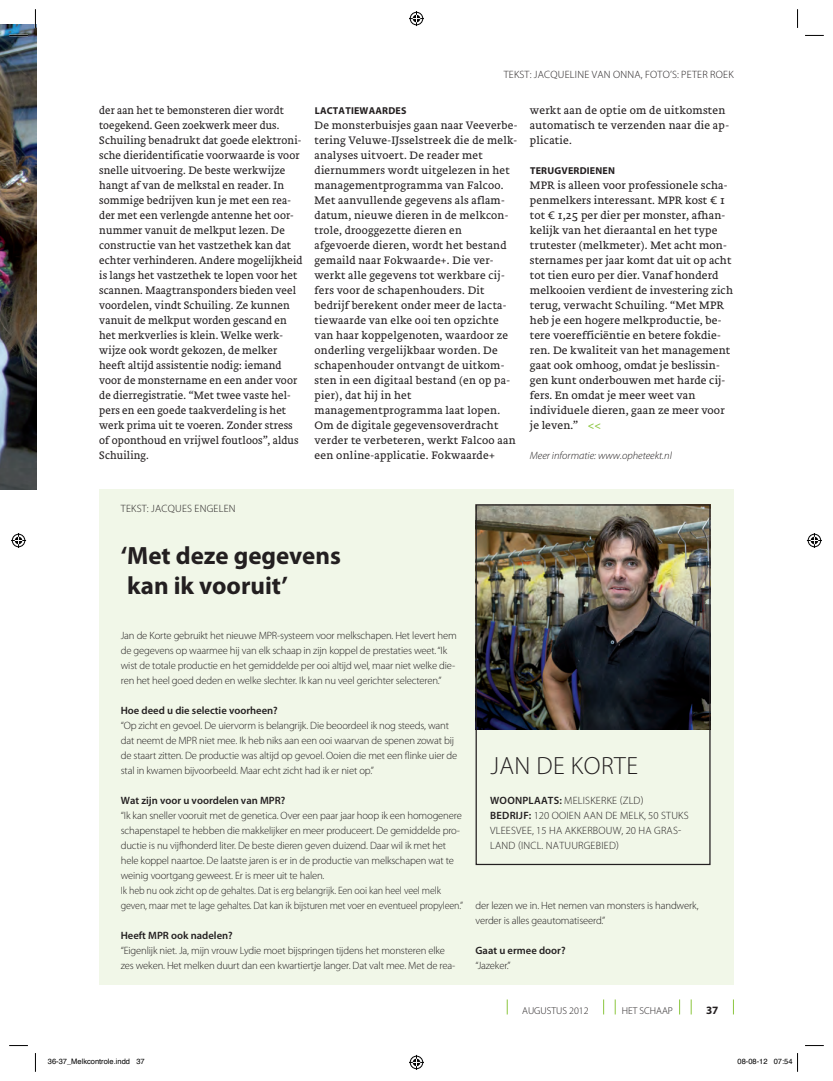
<style>
.page{position:relative;width:833px;height:1081px;background:#fff}
.page>*{position:absolute;margin:0;border:0;box-sizing:border-box;transform-origin:0 0}
.t1{font:700 25px/30px "Myriad Pro";color:#231f20}
.t2{font:300 25px "Myriad Pro";letter-spacing:.02em;color:#231f20}
.t3{font:300 11.25px/15px "Brioni Text Std";letter-spacing:.01em;color:#231f20}
.t4{font:300 11.25px/15px "Brioni Text Std";letter-spacing:.01em;color:#231f20;scale:.96 1}
.t5{font:700 11.25px "Myriad Pro";color:#231f20}
.t6{font:300 10.62px/15px "Myriad Pro";letter-spacing:-.015em;color:#231f20}
.t7{font:300 10.62px/15px "Myriad Pro";letter-spacing:.02em;color:#231f20}
.t8{font:italic 300 10.62px "Myriad Pro";color:#231f20}
.t9{font:600 10.62px/15px "Myriad Pro";color:#231f20}
.t10{font:700 10px "Myriad Pro";letter-spacing:.02em;color:#231f20}
.t11{font:300 10px "Myriad Pro";color:#231f20}
.t12{font:7.5px "Helvetica";color:#000}
.s1{font-family:"Myriad Pro";font-weight:600;font-size:10.62px;color:#8bc63e}
.s2{font-weight:600}
.s3{font-weight:300}
</style>
<div class="page">
<svg style="left:691px;top:999px;width:1px;height:15px"></svg>
<svg style="left:733px;top:999px;width:1px;height:15px"></svg>
<svg style="left:615px;top:999px;width:1px;height:15px"></svg>
<svg style="left:679px;top:999px;width:1px;height:15px"></svg>
<svg style="left:507px;top:999px;width:1px;height:15px"></svg>
<svg style="left:603px;top:999px;width:1px;height:15px"></svg>
<img style="left:0;top:25px;width:36px;height:464px">
<div style="left:99px;top:489px;width:634px;height:496px;background:#f1f7e8"></div>
<img style="left:477px;top:506px;width:231px;height:224px">
<div style="left:475px;top:504px;width:235px;height:361px;border:1px solid #231f20"></div>
<svg style="left:9px;top:35px;width:19px;height:1px"></svg>
<svg style="left:805px;top:35px;width:18px;height:1px"></svg>
<svg style="left:9px;top:1045px;width:19px;height:1px"></svg>
<svg style="left:805px;top:1045px;width:18px;height:1px"></svg>
<svg style="left:35px;top:9px;width:1px;height:19px"></svg>
<svg style="left:35px;top:1053px;width:1px;height:19px"></svg>
<svg style="left:797px;top:9px;width:1px;height:19px"></svg>
<svg style="left:409px;top:11px;width:15px;height:15px"></svg>
<svg style="left:409px;top:1055px;width:15px;height:15px"></svg>
<svg style="left:11px;top:533px;width:15px;height:15px"></svg>
<svg style="left:807px;top:533px;width:15px;height:15px"></svg>
<svg style="left:797px;top:1053px;width:1px;height:19px"></svg>
<p class="t7" style="left:503px;top:67px;width:231px">TEKST: JACQUELINE VAN ONNA, FOTO’S: PETER ROEK</p>
<p class="t4" style="left:99px;top:103px;width:213px">der aan het te bemonsteren dier wordt toegekend. Geen zoekwerk meer dus.<br>Schuiling benadrukt dat goede elektroni&shy;sche dieridentificatie voorwaarde is voor snelle uitvoering. De beste werkwijze hangt af van de melkstal en reader. In sommige bedrijven kun je met een rea&shy;der met een verlengde antenne het oor&shy;nummer vanuit de melkput lezen. De constructie van het vastzethek kan dat echter verhinderen. Andere mogelijkheid is langs het vastzethek te lopen voor het scannen. Maagtransponders bieden veel voordelen, vindt Schuiling. Ze kunnen vanuit de melkput worden gescand en het merkverlies is klein. Welke werk&shy;wijze ook wordt gekozen, de melker heeft altijd assistentie nodig: iemand voor de monstername en een ander voor de dierregistratie. “Met twee vaste hel&shy;pers en een goede taakverdeling is het werk prima uit te voeren. Zonder stress of oponthoud en vrijwel foutloos”, aldus Schuiling.</p>
<p class="t10" style="left:315px;top:104px;width:93px">laCtatiewaarDeS</p>
<p class="t3" style="left:314px;top:118px;width:204px">De monsterbuisjes gaan naar Veeverbe&shy;tering Veluwe-IJsselstreek die de melk&shy;analyses uitvoert. De reader met diernummers wordt uitgelezen in het managementprogramma van Falcoo.<br>Met aanvullende gegevens als aflam&shy;datum, nieuwe dieren in de melkcon&shy;trole, drooggezette dieren en afgevoerde dieren, wordt het bestand gemaild naar Fokwaarde+. Die ver&shy;werkt alle gegevens tot werkbare cij&shy;fers voor de schapenhouders. Dit bedrijf berekent onder meer de lacta&shy;tiewaarde van elke ooi ten opzichte van haar koppelgenoten, waardoor ze onderling vergelijkbaar worden. De schapenhouder ontvangt de uitkom&shy;sten in een digitaal bestand (en op pa&shy;pier), dat hij in het<br>management programma laat lopen.<br>Om de digitale gegevensoverdracht verder te verbeteren, werkt Falcoo aan een online-applicatie. Fokwaarde+</p>
<p class="t3" style="left:530px;top:103px;width:201px">werkt aan de optie om de uitkomsten automatisch te verzenden naar die ap&shy;plicatie.</p>
<p class="t10" style="left:530px;top:164px;width:86px">teruGVerDienen</p>
<p class="t3" style="left:530px;top:178px;width:205px">MPR is alleen voor professionele scha&shy;penmelkers interessant. MPR kost € 1 tot € 1,25 per dier per monster, afhan&shy;kelijk van het dieraantal en het type trutester (melkmeter). Met acht mon&shy;sternames per jaar komt dat uit op acht tot tien euro per dier. Vanaf honderd melkooien verdient de investering zich terug, verwacht Schuiling. “Met MPR heb je een hogere melkproductie, be&shy;tere voerefficiëntie en betere fokdie&shy;ren. De kwaliteit van het management gaat ook omhoog, omdat je beslissin&shy;gen kunt onderbouwen met harde cij&shy;fers. En omdat je meer weet van individuele dieren, gaan ze meer voor je leven.” <span class="s1">&lt;&lt;</span></p>
<p class="t8" style="left:530px;top:450px;width:143px">Meer informatie: www.opheteekt.nl</p>
<p class="t7" style="left:121px;top:501px;width:116px">TEKST: JACQUES ENGELEN</p>
<p class="t1" style="left:121px;top:540px;width:221px">‘ Met deze gegevens kan ik vooruit’</p>
<p class="t6" style="left:121px;top:628px;width:337px">Jan de Korte gebruikt het nieuwe MPR-systeem voor melkschapen. Het levert hem de gegevens op waarmee hij van elk schaap in zijn koppel de prestaties weet. “Ik wist de totale productie en het gemiddelde per ooi altijd wel, maar niet welke die&shy;ren het heel goed deden en welke slechter. Ik kan nu veel gerichter selecteren.”</p>
<p class="t6" style="left:121px;top:703px;width:338px"><span class="s2">Hoe deed u die selectie voorheen?<br></span>“Op zicht en gevoel. De uiervorm is belangrijk. Die beoordeel ik nog steeds, want dat neemt de MPR niet mee. Ik heb niks aan een ooi waarvan de spenen zowat bij de staart zitten. De productie was altijd op gevoel. Ooien die met een flinke uier de stal in kwamen bijvoorbeeld. Maar echt zicht had ik er niet op.”</p>
<p class="t6" style="left:121px;top:793px;width:344px"><span class="s2">Wat zijn voor u voordelen van MPR?<br></span>“Ik kan sneller vooruit met de genetica. Over een paar jaar hoop ik een homogenere schapenstapel te hebben die makkelijker en meer produceert. De gemiddelde pro&shy;ductie is nu vijfhonderd liter. De beste dieren geven duizend. Daar wil ik met het hele koppel naartoe. De laatste jaren is er in de productie van melkschapen wat te weinig voortgang geweest. Er is meer uit te halen.<br>Ik heb nu ook zicht op de gehaltes. Dat is erg belangrijk. Een ooi kan heel veel melk geven, maar met te lage gehaltes. Dat kan ik bijsturen met voer en eventueel propyleen.”</p>
<p class="t6" style="left:121px;top:928px;width:336px"><span class="s2">Heeft MPR ook nadelen?<br></span>“Eigenlijk niet. Ja, mijn vrouw Lydie moet bijspringen tijdens het monsteren elke zes weken. Het melken duurt dan een kwartiertje langer. Dat valt mee. Met de rea-</p>
<p class="t2" style="left:490px;top:752px;width:149px">JAN DE KORTE</p>
<p class="t7" style="left:490px;top:793px;width:200px"><span class="s2">WOONPLAATS:</span> MELISKERKE (ZLD)<br><span class="s2">BEDRIJF:</span> 120 OOIEN AAN DE MELK, 50 STUKS VLEESVEE, 15 HA AKKERBOUW, 20 HA GRAS-LAND (INCL. NATUURGEBIED)</p>
<p class="t6" style="left:475px;top:898px;width:224px">der lezen we in. Het nemen van monsters is handwerk, verder is alles geautomatiseerd.”</p>
<p class="t9" style="left:475px;top:943px;width:91px">Gaat u ermee door? <span class="s3">“Jazeker.”</span></p>
<p class="t11" style="left:522px;top:1005px;width:68px">AUGUSTUS 2012</p>
<p class="t11" style="left:622px;top:1005px;width:53px">HET SCHAAP</p>
<p class="t5" style="left:706px;top:1003px;width:14px">37</p>
<p class="t12" style="left:48px;top:1056px;width:98px">36-37_Melkcontrole.indd 37</p>
<p class="t12" style="left:737px;top:1056px;width:57px">08-08-12 07:54</p>
</div>
